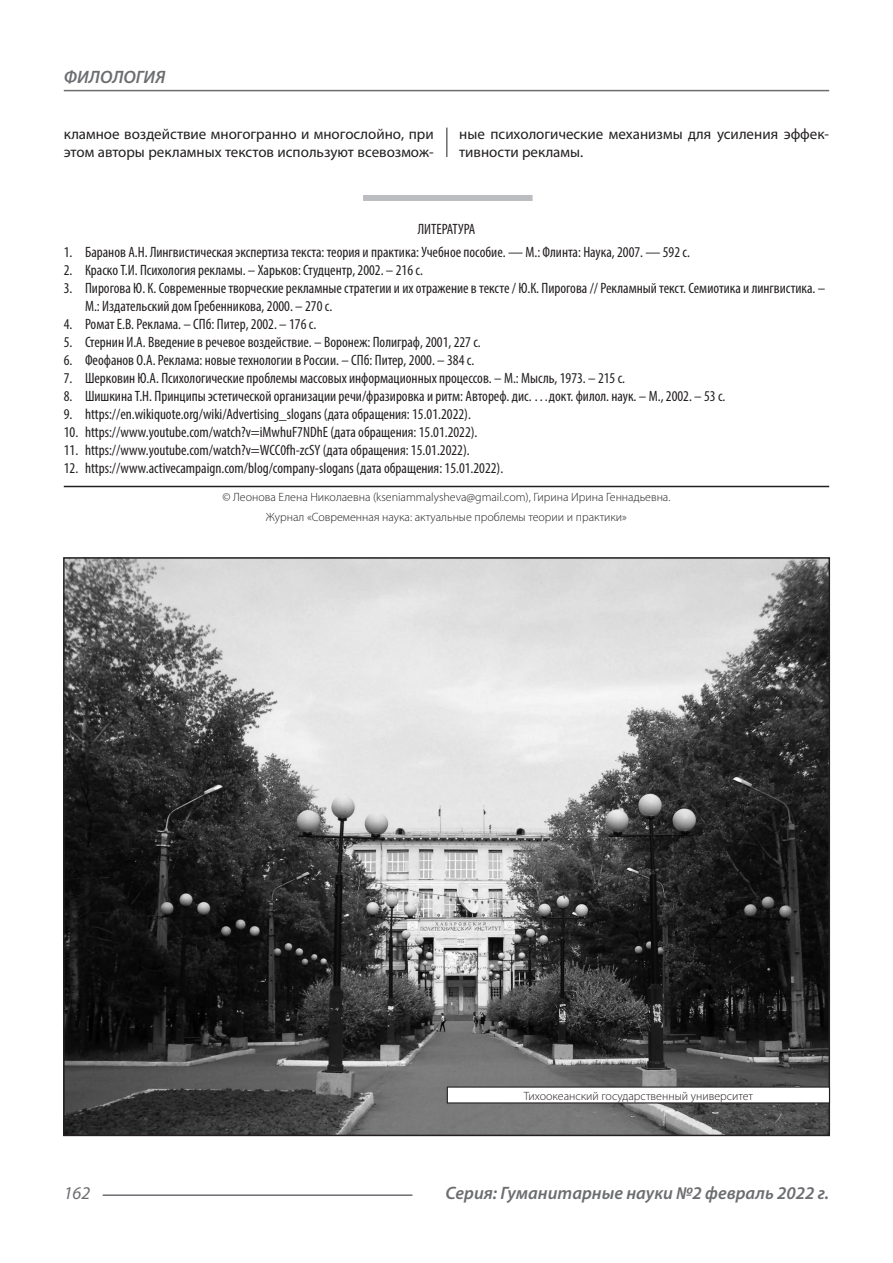
<style>
.page{position:relative;width:893px;height:1263px;background:#fff}
.page>*{position:absolute;margin:0;border:0;box-sizing:border-box;transform-origin:0 0}
.t1{font:italic 600 18px "Myriad Pro";color:#6c6d70}
.t2{font:italic 18px "Myriad Pro";color:#6c6d70}
.Библиография_Литерат{font:condensed 15px/18px "Myriad Pro";color:#231f20}
.Статья_текст{font:15px/18px "Myriad Pro";color:#231f20}
.Автор_копирайт{font:300 12px "Myriad Pro";color:#231f20}
</style>
<div class="page">
<hr style="left:446px;top:128px;width:1px;height:1007px;background:#231f20">
<hr style="left:103px;top:1194px;width:309px;height:2px;background:#6c6d70">
<hr style="left:64px;top:90px;width:765px;height:1px;background:#6c6d70">
<div style="left:437px;top:157px;width:17px;height:981px;background:#fff"></div>
<div style="left:363px;top:195px;width:170px;height:6px;background:#bcbdc0"></div>
<hr style="left:64px;top:486px;width:765px;height:1px;background:#231f20">
<img style="left:66px;top:560px;width:761px;height:573px">
<div style="left:447px;top:1087px;width:382px;height:16px;background:#fff"></div>
<div style="left:447px;top:1086px;width:383px;height:17px;border:1px solid #231f20"></div>
<p class="t1" style="left:64px;top:66px;width:103px">ФИЛОЛОГИЯ</p>
<p class="Статья_текст" style="left:64px;top:125px;width:371px">кламное воздействие многогранно и многослойно, при этом авторы рекламных текстов используют всевозмож-</p>
<p class="Статья_текст" style="left:459px;top:125px;width:371px">ные психологические механизмы для усиления эффек&shy;тивности рекламы.</p>
<p class="Библиография_Литерат" style="left:418px;top:219px;width:59px">ЛИТЕРАТУРА</p>
<p class="Библиография_Литерат" style="left:64px;top:243px;width:628px">1. Баранов А.Н. Лингвистическая экспертиза текста: теория и практика: Учебное пособие. — М.: Флинта: Наука, 2007. — 592 с.</p>
<p class="Библиография_Литерат" style="left:64px;top:261px;width:361px">2. Краско Т.И. Психология рекламы. – Харьков: Студцентр, 2002. – 216 с.</p>
<p class="Библиография_Литерат" style="left:85px;top:279px;width:742px;text-indent:-21px">3. Пирогова Ю. К. Современные творческие рекламные стратегии и их отражение в тексте / Ю.К. Пирогова // Рекламный текст. Семиотика и лингвистика. –<br>М.: Издательский дом Гребенникова, 2000. – 270 с.</p>
<p class="Библиография_Литерат" style="left:64px;top:315px;width:254px">4. Ромат Е.В. Реклама. – СПб: Питер, 2002. – 176 с.</p>
<p class="Библиография_Литерат" style="left:64px;top:333px;width:419px">5. Стернин И.А. Введение в речевое воздействие. – Воронеж: Полиграф, 2001, 227 с.</p>
<p class="Библиография_Литерат" style="left:64px;top:351px;width:412px">6. Феофанов О.А. Реклама: новые технологии в России. – СПб: Питер, 2000. – 384 с.</p>
<p class="Библиография_Литерат" style="left:64px;top:369px;width:563px">7. Шерковин Ю.А. Психологические проблемы массовых информационных процессов. – М.: Мысль, 1973. – 215 с.</p>
<p class="Библиография_Литерат" style="left:64px;top:387px;width:663px">8. Шишкина Т.Н. Принципы эстетической организации речи/фразировка и ритм: Автореф. дис. …докт. филол. наук. – М., 2002. – 53 с.</p>
<p class="Библиография_Литерат" style="left:64px;top:405px;width:409px">9. https://en.wikiquote.org/wiki/Advertising_slogans (дата обращения: 15.01.2022).</p>
<p class="Библиография_Литерат" style="left:64px;top:423px;width:415px">10. https://www.youtube.com/watch?v=iMwhuF7NDhE (дата обращения: 15.01.2022).</p>
<p class="Библиография_Литерат" style="left:64px;top:441px;width:407px">11. https://www.youtube.com/watch?v=WCC0fh-zcSY (дата обращения: 15.01.2022).</p>
<p class="Библиография_Литерат" style="left:64px;top:459px;width:441px">12. https://www.activecampaign.com/blog/company-slogans (дата обращения: 15.01.2022).</p>
<p class="Автор_копирайт" style="left:222px;top:490px;width:450px">© Леонова Елена Николаевна (kseniammalysheva@gmail.com), Гирина Ирина Геннадьевна.</p>
<p class="Автор_копирайт" style="left:266px;top:509px;width:363px">Журнал «Современная наука: актуальные проблемы теории и практики»</p>
<p class="Автор_копирайт" style="left:524px;top:1088px;width:231px">Тихоокеанский государственный университет</p>
<p class="t2" style="left:64px;top:1182px;width:28px">162</p>
<p class="t1" style="left:445px;top:1182px;width:385px">Серия: Гуманитарные науки №2 февраль 2022 г.</p>
</div>
